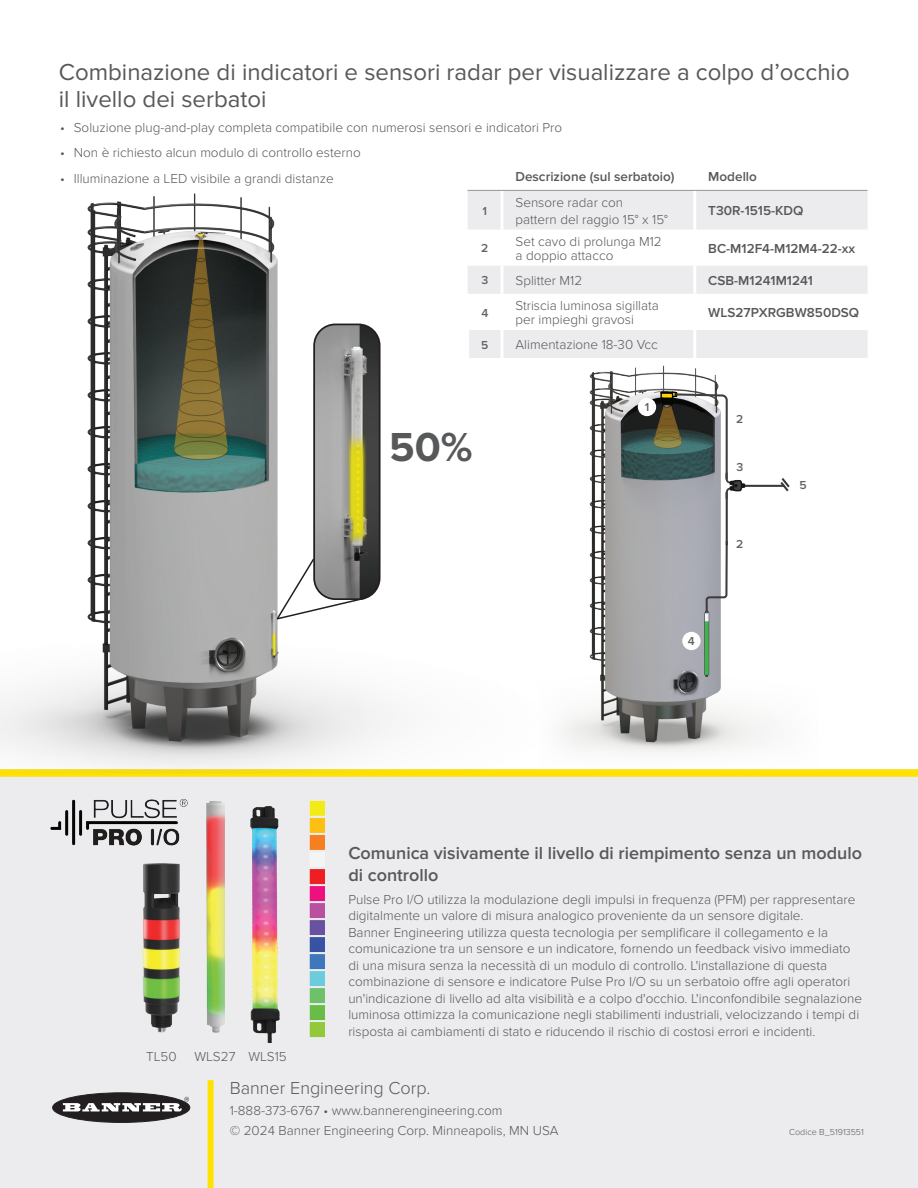
<style>
.page{position:relative;width:918px;height:1188px;background:#fff}
.page>*{position:absolute;margin:0;border:0;box-sizing:border-box;transform-origin:0 0}
.EN_Sub_Head_Bold{font:700 42px "Proxima Nova";color:#57585a}
.EN_Front_Page_Header{font:24px/27px "Proxima Nova";color:#57585a}
.EN_Sub_Head_Bold-2{font:600 18px/22.5px "Proxima Nova";color:#57585a}
.EN_Sub_Head{font:300 18px "Proxima Nova";color:#57585a}
.EN_Sub_Head_Bold-3{font:300 13.5px/16.5px "Proxima Nova";color:#57585a}
.EN_Body_Text{font:300 13.5px/13.5px "Proxima Nova";color:#57585a}
.EN_Body_Text_Bold{font:600 13.5px "Proxima Nova";color:#57585a}
.EN_Inside_Bullet_Text{font:600 12px "Proxima Nova";color:#636366}
.EN_Footnotes{font:300 9px "Proxima Nova";color:#57585a}
</style>
<div class="page">
<img style="left:576px;top:365px;width:202px;height:377px">
<svg style="left:705px;top:539px;width:24px;height:138px"></svg>
<hr style="left:745px;top:485px;width:39px;height:2px;background:#373838">
<svg style="left:778px;top:478px;width:12px;height:14px"></svg>
<hr style="left:726px;top:492px;width:2px;height:53px;background:#373838">
<svg style="left:661px;top:392px;width:84px;height:110px"></svg>
<svg style="left:576px;top:742px;width:184px;height:11px"></svg>
<div style="left:0;top:769px;width:918px;height:419px;background:#ececee"></div>
<div style="left:0;top:769px;width:918px;height:8px;background:#ffe201"></div>
<div style="left:53px;top:1093px;width:137px;height:29px;background:#231f20;border-radius:50%"></div>
<div style="left:52px;top:1093px;width:138px;height:30px;border:1px solid #231f20;border-radius:50%"></div>
<svg style="left:63px;top:1097px;width:126px;height:14px"></svg>
<div style="left:208px;top:1080px;width:6px;height:108px;background:#ffe201"></div>
<img style="left:0;top:190px;width:538px;height:584px">
<svg style="left:275px;top:557px;width:91px;height:64px"></svg>
<img style="left:314px;top:324px;width:66px;height:275px">
<div style="left:313px;top:324px;width:68px;height:276px;border:2px solid #231f20;border-radius:21px"></div>
<img style="left:50px;top:799px;width:138px;height:47px">
<img style="left:309px;top:800px;width:16px;height:238px">
<img style="left:206px;top:801px;width:19px;height:232px">
<img style="left:250px;top:806px;width:30px;height:237px">
<img style="left:142px;top:863px;width:39px;height:170px">
<svg style="left:468px;top:189px;width:399px;height:1px"></svg>
<svg style="left:468px;top:191px;width:400px;height:167px;fill:#ececee"></svg>
<hr style="left:501px;top:160px;width:3px;height:30px;background:#fff">
<hr style="left:693px;top:160px;width:3px;height:30px;background:#fff">
<hr style="left:501px;top:191px;width:3px;height:39px;background:#fff">
<hr style="left:693px;top:191px;width:3px;height:39px;background:#fff">
<hr style="left:501px;top:230px;width:3px;height:36px;background:#fff">
<hr style="left:693px;top:230px;width:3px;height:36px;background:#fff">
<hr style="left:501px;top:266px;width:3px;height:28px;background:#fff">
<hr style="left:693px;top:266px;width:3px;height:28px;background:#fff">
<hr style="left:501px;top:294px;width:3px;height:36px;background:#fff">
<hr style="left:693px;top:294px;width:3px;height:36px;background:#fff">
<hr style="left:466px;top:330px;width:3px;height:28px;background:#fff">
<hr style="left:501px;top:330px;width:3px;height:28px;background:#fff">
<hr style="left:693px;top:330px;width:3px;height:28px;background:#fff">
<hr style="left:468px;top:190px;width:34px;height:1px;background:#939598">
<hr style="left:502px;top:190px;width:193px;height:1px;background:#939598">
<hr style="left:695px;top:190px;width:173px;height:1px;background:#939598">
<div style="left:638px;top:398px;width:18px;height:18px;background:#fff;border-radius:50%"></div>
<div style="left:682px;top:632px;width:19px;height:18px;background:#fff;border-radius:50%"></div>
<div style="left:732px;top:412px;width:19px;height:18px;background:#fff;border-radius:50%"></div>
<div style="left:732px;top:536px;width:19px;height:19px;background:#fff;border-radius:50%"></div>
<div style="left:732px;top:460px;width:19px;height:18px;background:#fff;border-radius:50%"></div>
<p class="EN_Front_Page_Header" style="left:59px;top:59px;width:792px">Combinazione di indicatori e sensori radar per visualizzare a colpo d’occhio il livello dei serbatoi</p>
<p class="EN_Sub_Head_Bold-3" style="left:60px;top:120px;width:503px">• Soluzione plug-and-play completa compatibile con numerosi sensori e indicatori Pro</p>
<p class="EN_Sub_Head_Bold-3" style="left:60px;top:145px;width:302px">• Non è richiesto alcun modulo di controllo esterno</p>
<p class="EN_Sub_Head_Bold-3" style="left:60px;top:170px;width:275px">• Illuminazione a LED visibile a grandi distanze</p>
<p class="EN_Body_Text_Bold" style="left:516px;top:168px;width:161px">Descrizione (sul serbatoio)</p>
<p class="EN_Body_Text_Bold" style="left:708px;top:168px;width:50px">Modello</p>
<p class="EN_Inside_Bullet_Text" style="left:483px;top:204px;width:6px">1</p>
<p class="EN_Body_Text" style="left:516px;top:194px;width:154px;line-height:16.5px">Sensore radar con<br>pattern del raggio 15° x 15°</p>
<p class="EN_Body_Text_Bold" style="left:708px;top:203px;width:97px">T30R-1515-KDQ</p>
<p class="EN_Inside_Bullet_Text" style="left:481px;top:241px;width:9px">2</p>
<p class="EN_Body_Text" style="left:516px;top:235px;width:148px">Set cavo di prolunga M12 a doppio attacco</p>
<p class="EN_Body_Text_Bold" style="left:708px;top:241px;width:149px">BC-M12F4-M12M4-22-xx</p>
<p class="EN_Inside_Bullet_Text" style="left:481px;top:274px;width:8px">3</p>
<p class="EN_Body_Text" style="left:516px;top:274px;width:68px">Splitter M12</p>
<p class="EN_Body_Text_Bold" style="left:708px;top:273px;width:106px">CSB-M1241M1241</p>
<p class="EN_Inside_Bullet_Text" style="left:481px;top:306px;width:8px">4</p>
<p class="EN_Body_Text" style="left:516px;top:299px;width:145px">Striscia luminosa sigillata per impieghi gravosi</p>
<p class="EN_Body_Text_Bold" style="left:708px;top:305px;width:153px">WLS27PXRGBW850DSQ</p>
<p class="EN_Inside_Bullet_Text" style="left:481px;top:338px;width:9px">5</p>
<p class="EN_Body_Text" style="left:516px;top:338px;width:144px">Alimentazione 18-30 Vcc</p>
<p class="EN_Sub_Head_Bold" style="left:389px;top:428px;width:85px">50%</p>
<p class="EN_Inside_Bullet_Text" style="left:645px;top:400px;width:6px">1</p>
<p class="EN_Inside_Bullet_Text" style="left:688px;top:634px;width:8px">4</p>
<p class="EN_Inside_Bullet_Text" style="left:736px;top:413px;width:9px">2</p>
<p class="EN_Inside_Bullet_Text" style="left:736px;top:460px;width:8px">3</p>
<p class="EN_Inside_Bullet_Text" style="left:736px;top:537px;width:9px">2</p>
<p class="EN_Inside_Bullet_Text" style="left:799px;top:478px;width:9px">5</p>
<p class="EN_Body_Text" style="left:146px;top:1050px;width:32px">TL50</p>
<p class="EN_Body_Text" style="left:194px;top:1050px;width:42px">WLS27</p>
<p class="EN_Body_Text" style="left:248px;top:1050px;width:40px">WLS15</p>
<p class="EN_Sub_Head_Bold-2" style="left:348px;top:842px;width:515px">Comunica visivamente il livello di riempimento senza un modulo di controllo</p>
<p class="EN_Sub_Head_Bold-3" style="left:348px;top:891px;width:515px">Pulse Pro I/O utilizza la modulazione degli impulsi in frequenza (PFM) per rappresentare digitalmente un valore di misura analogico proveniente da un sensore digitale.<br>Banner Engineering utilizza questa tecnologia per semplificare il collegamento e la comunicazione tra un sensore e un indicatore, fornendo un feedback visivo immediato di una misura senza la necessità di un modulo di controllo. L'installazione di questa combinazione di sensore e indicatore Pulse Pro I/O su un serbatoio offre agli operatori un'indicazione di livello ad alta visibilità e a colpo d'occhio. L'inconfondibile segnalazione luminosa ottimizza la comunicazione negli stabilimenti industriali, velocizzando i tempi di risposta ai cambiamenti di stato e riducendo il rischio di costosi errori e incidenti.</p>
<p class="EN_Sub_Head" style="left:230px;top:1078px;width:202px">Banner Engineering Corp.</p>
<p class="EN_Body_Text" style="left:230px;top:1104px;width:274px">1-888-373-6767 • www.bannerengineering.com</p>
<p class="EN_Body_Text" style="left:230px;top:1124px;width:330px">© 2024 Banner Engineering Corp. Minneapolis, MN USA</p>
<p class="EN_Footnotes" style="left:789px;top:1127px;width:76px">Codice B_51913551</p>
</div>
